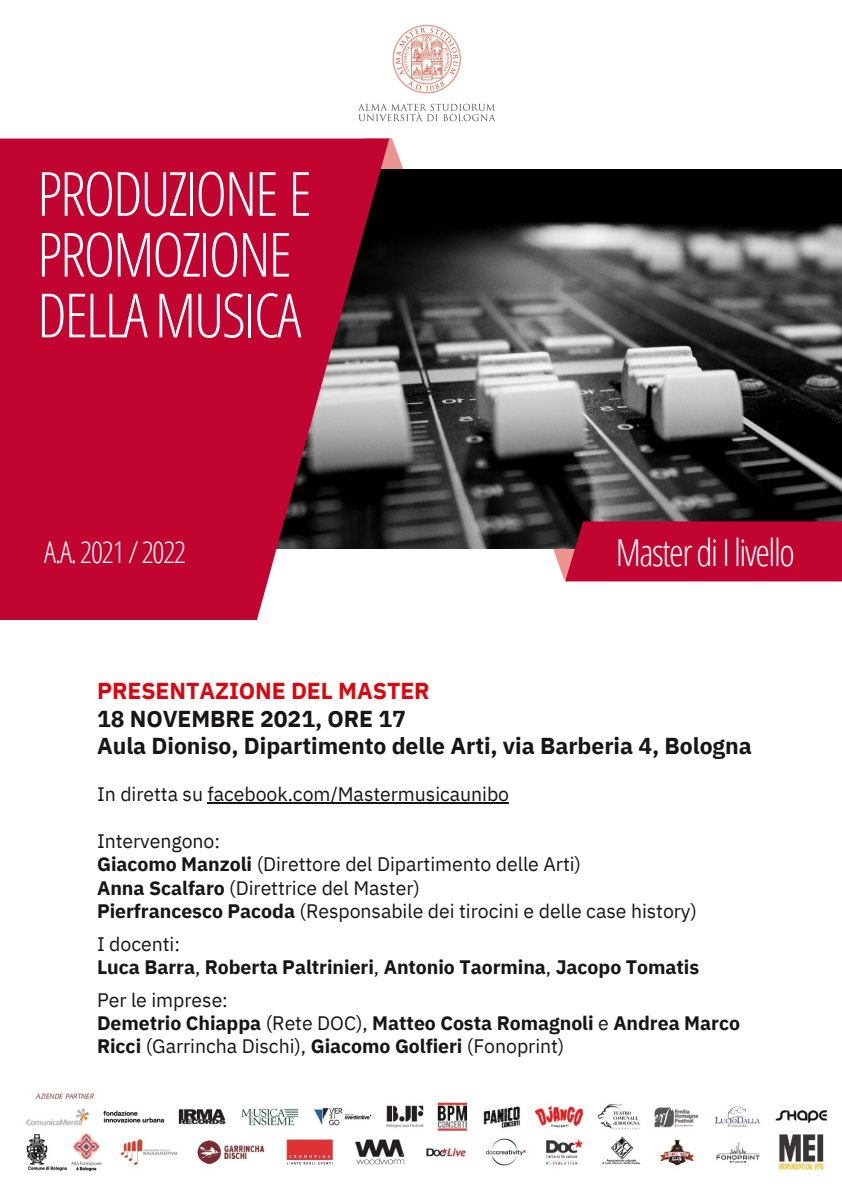
<style>
.page{position:relative;width:842px;height:1191px;background:#fff}
.page>*{position:absolute;margin:0;border:0;box-sizing:border-box;transform-origin:0 0}
.t1{font:300 61px/60.7px "Open Sans Condensed";letter-spacing:-.035em;color:#fff}
.t2{font:300 37.1px "Open Sans Condensed";letter-spacing:-.04em;color:#fff}
.t3{font:300 30px "Open Sans Condensed";letter-spacing:-.04em;color:#fff}
.t4{font:700 23px "IBM Plex Sans";letter-spacing:-.005em;color:#171615}
.t5{font:700 23px "IBM Plex Sans";letter-spacing:-.005em;color:#da0710}
.t6{font:19.5px "IBM Plex Sans";letter-spacing:-.005em;color:#171615}
.t7{font:700 19.5px/23.3px "IBM Plex Sans";letter-spacing:-.005em;color:#171615}
.s1{font-weight:700}
.s2{font-weight:400}
</style>
<div class="page">
<img style="left:389px;top:169px;width:453px;height:379px">
<svg style="left:0;top:138px;width:389px;height:482px;background:#b6193d"></svg>
<div style="left:565px;top:521px;width:277px;height:60px;background:#c20430"></div>
<img style="left:358px;top:24px;width:138px;height:98px">
<img style="left:25px;top:1091px;width:803px;height:81px">
<hr style="left:208px;top:802px;width:301px;height:1px;background:#171615">
<p class="t1" style="left:37px;top:162px;width:276px">PRODUZIONE E<br>PROMOZIONE<br>DELLAMUSICA</p>
<p class="t3" style="left:44px;top:531px;width:143px">A.A.2021/2022</p>
<p class="t2" style="left:616px;top:526px;width:181px">Master di I livello</p>
<p class="t5" style="left:97px;top:675px;width:334px">PRESENTAZIONE DEL MASTER</p>
<p class="t4" style="left:97px;top:703px;width:310px">18 NOVEMBRE 2021, ORE 17</p>
<p class="t4" style="left:97px;top:730px;width:656px">Aula Dioniso, Dipartimento delle Arti, via Barberia 4, Bologna</p>
<p class="t6" style="left:97px;top:781px;width:414px">In diretta su facebook.com/Mastermusicaunibo</p>
<p class="t6" style="left:97px;top:827px;width:125px">Intervengono:</p>
<p class="t6" style="left:97px;top:851px;width:486px"><span class="s1">Giacomo Manzoli</span> (Direttore del Dipartimento delle Arti)</p>
<p class="t6" style="left:97px;top:874px;width:324px"><span class="s1">Anna Scalfaro</span> (Direttrice del Master)</p>
<p class="t6" style="left:97px;top:897px;width:602px"><span class="s1">Pierfrancesco Pacoda</span> (Responsabile dei tirocini e delle case history)</p>
<p class="t6" style="left:97px;top:930px;width:85px">I docenti:</p>
<p class="t7" style="left:97px;top:954px;width:604px">Luca Barra<span class="s2">,</span> Roberta Paltrinieri<span class="s2">,</span> Antonio Taormina<span class="s2">,</span> Jacopo Tomatis</p>
<p class="t6" style="left:97px;top:986px;width:132px">Per le imprese:</p>
<p class="t7" style="left:97px;top:1010px;width:644px">Demetrio Chiappa <span class="s2">(Rete DOC),</span> Matteo Costa Romagnoli <span class="s2">e</span> Andrea Marco<br>Ricci <span class="s2">(Garrincha Dischi),</span> Giacomo Golfieri <span class="s2">(Fonoprint)</span></p>
</div>
